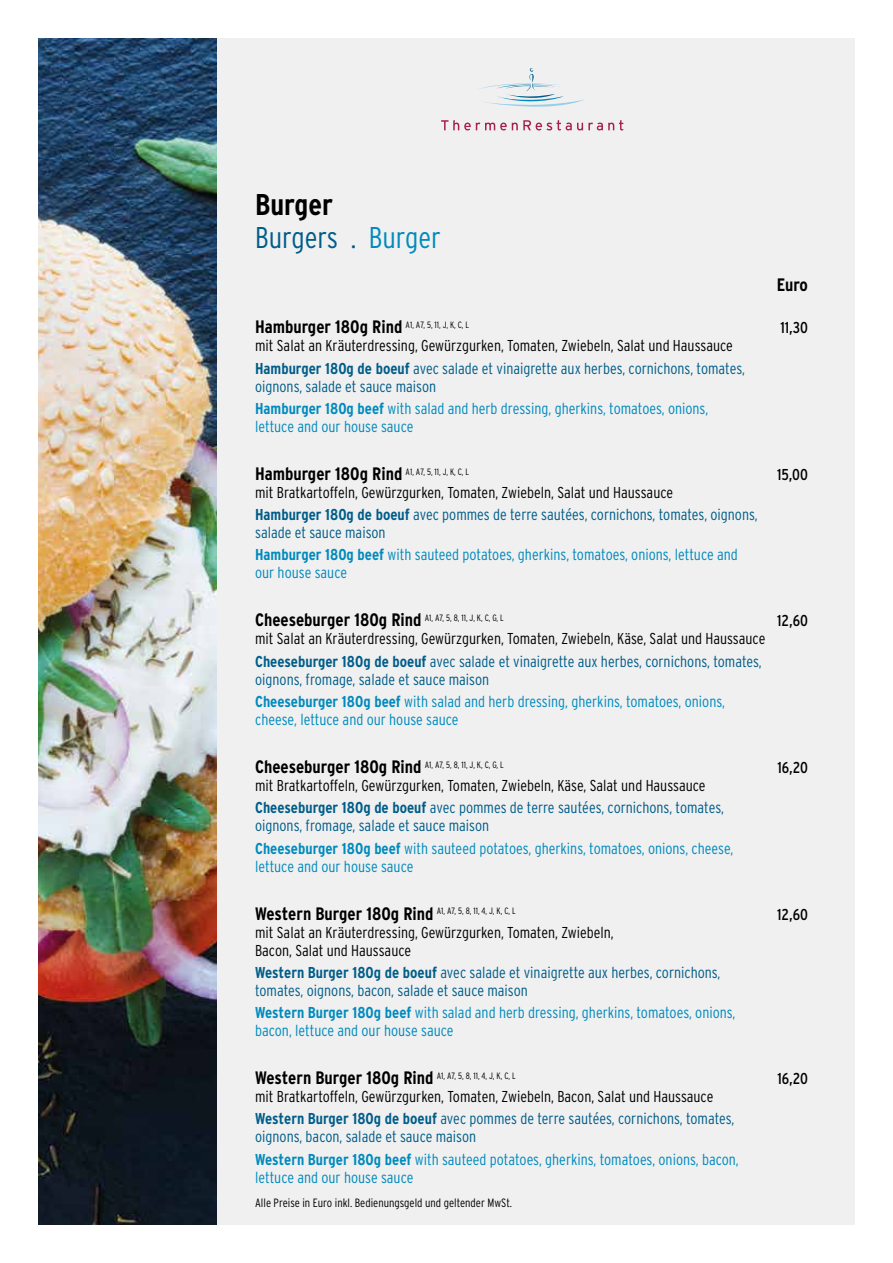
<style>
.page{position:relative;width:893px;height:1263px;background:#fff}
.page>*{position:absolute;margin:0;border:0;box-sizing:border-box;transform-origin:0 0}
.t1{font:300 condensed 30px/33px "Interstate";color:#005d89}
.t2{font:700 condensed 18px "Interstate";color:#000}
.t3{font:300 condensed 15.75px/22.2px "Interstate";color:#000}
.t4{font:300 condensed 15.75px/22.2px "Interstate";color:#008abd}
.t5{font:300 condensed 15.75px/18px "Interstate";color:#005d89}
.t6{font:condensed 15.75px "Interstate";color:#000}
.t7{font:300 condensed 12px "Interstate";color:#000}
.t8{font:300 condensed 9.15px "Interstate";color:#000}
.s1{font-weight:700;color:#000}
.s2{color:#008abd}
.s3{font-weight:700;font-size:18px}
.s4{font-weight:700;color:#005d89}
.s5{color:#005d89}
.s6{font-weight:700}
</style>
<div class="page">
<div style="left:38px;top:38px;width:817px;height:1187px;background:#f0f0f0"></div>
<svg style="left:478px;top:68px;width:107px;height:39px"></svg>
<svg style="left:441px;top:120px;width:182px;height:10px"></svg>
<img style="left:38px;top:38px;width:179px;height:1187px">
<h1 class="t1" style="left:255px;top:188px;width:187px"><span class="s1">Burger<br></span>Burgers . <span class="s2">Burger</span></h1>
<p class="t2" style="left:777px;top:274px;width:33px">Euro</p>
<p class="t8" style="left:255px;top:320px;width:216px"><span class="s3">Hamburger 180g Rind</span> A1, A7, 5, 11, J, K, C, L</p>
<p class="t6" style="left:780px;top:319px;width:29px">11,30</p>
<p class="t3" style="left:255px;top:335px;width:491px">mit Salat an Kräuterdressing, Gewürzgurken, Tomaten, Zwiebeln, Salat und Haussauce<br><span class="s4">Hamburger 180g de boeuf</span> <span class="s5">avec salade et vinaigrette aux herbes, cornichons, tomates,</span></p>
<p class="t4" style="left:255px;top:375px;width:455px"><span class="s5">oignons, salade et sauce maison<br></span><span class="s6">Hamburger 180g beef</span> with salad and herb dressing, gherkins, tomatoes, onions,</p>
<p class="t4" style="left:255px;top:415px;width:160px">lettuce and our house sauce</p>
<p class="t8" style="left:255px;top:466px;width:216px"><span class="s3">Hamburger 180g Rind</span> A1, A7, 5, 11, J, K, C, L</p>
<p class="t6" style="left:777px;top:466px;width:32px">15,00</p>
<p class="t3" style="left:255px;top:481px;width:504px">mit Bratkartoffeln, Gewürzgurken, Tomaten, Zwiebeln, Salat und Haussauce<br><span class="s4">Hamburger 180g de boeuf</span> <span class="s5">avec pommes de terre sautées, cornichons, tomates, oignons,</span></p>
<p class="t4" style="left:255px;top:521px;width:484px"><span class="s5">salade et sauce maison<br></span><span class="s6">Hamburger 180g beef</span> with sauteed potatoes, gherkins, tomatoes, onions, lettuce and</p>
<p class="t4" style="left:255px;top:562px;width:94px">our house sauce</p>
<p class="t8" style="left:255px;top:613px;width:250px"><span class="s3">Cheeseburger 180g Rind</span> A1, A7, 5, 8, 11, J, K, C, G, L</p>
<p class="t6" style="left:777px;top:612px;width:32px">12,60</p>
<p class="t3" style="left:255px;top:628px;width:512px">mit Salat an Kräuterdressing, Gewürzgurken, Tomaten, Zwiebeln, Käse, Salat und Haussauce<br><span class="s4">Cheeseburger 180g de boeuf</span> <span class="s5">avec salade et vinaigrette aux herbes, cornichons, tomates,</span></p>
<p class="t4" style="left:255px;top:668px;width:471px"><span class="s5">oignons, fromage, salade et sauce maison<br></span><span class="s6">Cheeseburger 180g beef</span> with salad and herb dressing, gherkins, tomatoes, onions,</p>
<p class="t4" style="left:255px;top:708px;width:205px">cheese, lettuce and our house sauce</p>
<p class="t8" style="left:255px;top:759px;width:250px"><span class="s3">Cheeseburger 180g Rind</span> A1, A7, 5, 8, 11, J, K, C, G, L</p>
<p class="t6" style="left:777px;top:759px;width:32px">16,20</p>
<p class="t3" style="left:255px;top:774px;width:470px">mit Bratkartoffeln, Gewürzgurken, Tomaten, Zwiebeln, Käse, Salat und Haussauce<br><span class="s4">Cheeseburger 180g de boeuf</span> <span class="s5">avec pommes de terre sautées, cornichons, tomates,</span></p>
<p class="t4" style="left:255px;top:814px;width:480px"><span class="s5">oignons, fromage, salade et sauce maison<br></span><span class="s6">Cheeseburger 180g beef</span> with sauteed potatoes, gherkins, tomatoes, onions, cheese,</p>
<p class="t4" style="left:255px;top:855px;width:160px">lettuce and our house sauce</p>
<p class="t8" style="left:255px;top:906px;width:262px"><span class="s3">Western Burger 180g Rind</span> A1, A7, 5, 8, 11, 4, J, K, C, L</p>
<p class="t6" style="left:777px;top:905px;width:32px">12,60</p>
<p class="t3" style="left:255px;top:923px;width:360px;line-height:18px">mit Salat an Kräuterdressing, Gewürzgurken, Tomaten, Zwiebeln,<br>Bacon, Salat und Haussauce</p>
<p class="t5" style="left:255px;top:963px;width:467px"><span class="s6">Western Burger 180g de boeuf</span> avec salade et vinaigrette aux herbes, cornichons, tomates, oignons, bacon, salade et sauce maison</p>
<p class="t4" style="left:255px;top:1003px;width:482px;line-height:18px"><span class="s6">Western Burger 180g beef</span> with salad and herb dressing, gherkins, tomatoes, onions, bacon, lettuce and our house sauce</p>
<p class="t8" style="left:255px;top:1070px;width:262px"><span class="s3">Western Burger 180g Rind</span> A1, A7, 5, 8, 11, 4, J, K, C, L</p>
<p class="t6" style="left:777px;top:1070px;width:32px">16,20</p>
<p class="t3" style="left:255px;top:1085px;width:481px">mit Bratkartoffeln, Gewürzgurken, Tomaten, Zwiebeln, Bacon, Salat und Haussauce<br><span class="s4">Western Burger 180g de boeuf</span> <span class="s5">avec pommes de terre sautées, cornichons, tomates,</span></p>
<p class="t4" style="left:255px;top:1125px;width:485px"><span class="s5">oignons, bacon, salade et sauce maison<br></span><span class="s6">Western Burger 180g beef</span> with sauteed potatoes, gherkins, tomatoes, onions, bacon,</p>
<p class="t4" style="left:255px;top:1166px;width:160px">lettuce and our house sauce</p>
<p class="t7" style="left:255px;top:1196px;width:258px">Alle Preise in Euro inkl. Bedienungsgeld und geltender MwSt.</p>
</div>
